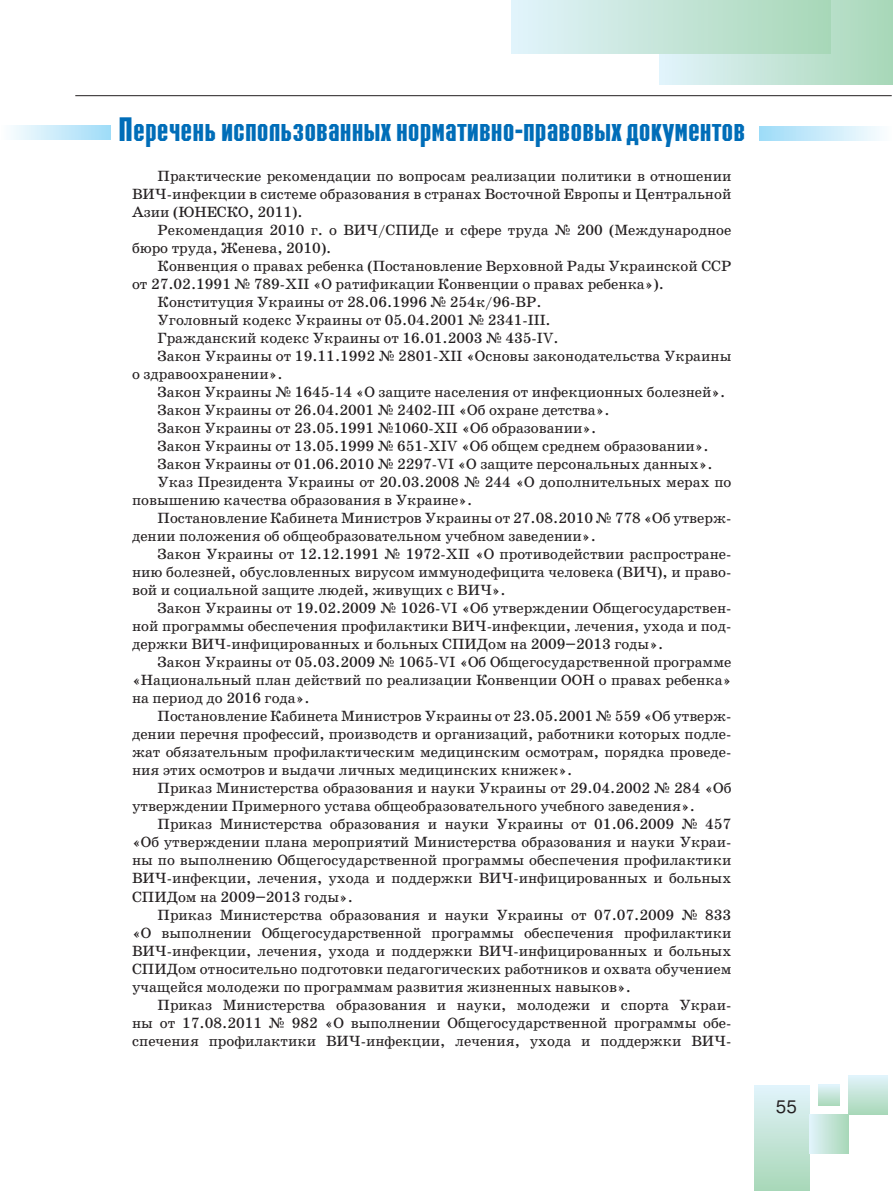
<style>
.page{position:relative;width:893px;height:1191px;background:#fff}
.page>*{position:absolute;margin:0;border:0;box-sizing:border-box;transform-origin:0 0}
.Оглавление_глав{font:33px "Rubic";color:#006db8}
.t1{font:18px "Pragmatica C";color:#231f20}
.ОСНОВНОЙ_ТЕКСТ{font:15px/18px "School Book C";color:#231f20;text-align:justify}
.s1{font-weight:700}
</style>
<div class="page">
<div style="left:754px;top:1085px;width:56px;height:105px;background:linear-gradient(to bottom,#e2f3fb,#a9d7b8)"></div>
<div style="left:809px;top:1114px;width:39px;height:39px;background:linear-gradient(to right,#e2f4fb,#a9d8b8)"></div>
<div style="left:848px;top:1075px;width:39px;height:39px;background:linear-gradient(to bottom,#e2f4fb,#a9d8b8)"></div>
<div style="left:818px;top:1084px;width:22px;height:22px;background:linear-gradient(to bottom,#e4f4fd,#addabd)"></div>
<div style="left:660px;top:0;width:233px;height:85px;background:linear-gradient(to right,#e2f3fb,#a8d7b7)"></div>
<div style="left:511px;top:0;width:319px;height:54px;background:linear-gradient(to right,#e2f3fb,#a8d7b7)"></div>
<hr style="left:75px;top:95px;width:817px;height:1px;background:#231f20">
<svg style="left:11px;top:125px;width:100px;height:15px"></svg>
<svg style="left:759px;top:126px;width:121px;height:14px;background:#c8eafa"></svg>
<p class="Оглавление_глав" style="left:118px;top:109px;width:629px">Перечень использованных нормативно-правовых документов</p>
<p class="ОСНОВНОЙ_ТЕКСТ" style="left:132px;top:167px;width:601px;text-indent:26px">Практические рекомендации по вопросам реализации политики в отношении ВИЧ-инфекции в системе образования в странах Восточной Европы и Центральной Азии (ЮНЕСКО, 2011).</p>
<p class="ОСНОВНОЙ_ТЕКСТ" style="left:132px;top:221px;width:601px;text-indent:26px">Рекомендация 2010 г. о ВИЧ/СПИДе и сфере труда № 200 (Международное бюро труда, Женева, 2010).</p>
<p class="ОСНОВНОЙ_ТЕКСТ" style="left:132px;top:257px;width:601px;text-indent:26px">Конвенция о правах ребенка (Постановление Верховной Рады Украинской ССР от 27.02.1991 № 789-XII «О ратификации Конвенции о правах ребенка»).</p>
<p class="ОСНОВНОЙ_ТЕКСТ" style="left:158px;top:293px;width:385px">Конституция Украины от 28.06.1996 № 254к/96-ВР.</p>
<p class="ОСНОВНОЙ_ТЕКСТ" style="left:158px;top:311px;width:395px">Уголовный кодекс Украины от 05.04.2001 № 2341-ІІІ.</p>
<p class="ОСНОВНОЙ_ТЕКСТ" style="left:158px;top:329px;width:403px">Гражданский кодекс Украины от 16.01.2003 № 435-IV.</p>
<p class="ОСНОВНОЙ_ТЕКСТ" style="left:132px;top:347px;width:601px;text-indent:26px">Закон Украины от 19.11.1992 № 2801-XII «Основы законодательства Украины о здравоохранении».</p>
<p class="ОСНОВНОЙ_ТЕКСТ" style="left:158px;top:383px;width:569px">Закон Украины № 1645-14 «О защите населения от инфекционных болезней».</p>
<p class="ОСНОВНОЙ_ТЕКСТ" style="left:158px;top:401px;width:454px">Закон Украины от 26.04.2001 № 2402-ІІІ «Об охране детства».</p>
<p class="ОСНОВНОЙ_ТЕКСТ" style="left:158px;top:419px;width:440px">Закон Украины от 23.05.1991 №1060-XII «Об образовании».</p>
<p class="ОСНОВНОЙ_ТЕКСТ" style="left:158px;top:437px;width:553px">Закон Украины от 13.05.1999 № 651-XIV «Об общем среднем образовании».</p>
<p class="ОСНОВНОЙ_ТЕКСТ" style="left:158px;top:455px;width:556px">Закон Украины от 01.06.2010 № 2297-VI «О защите персональных данных».</p>
<p class="ОСНОВНОЙ_ТЕКСТ" style="left:132px;top:473px;width:601px;text-indent:26px">Указ Президента Украины от 20.03.2008 № 244 «О дополнительных мерах по повышению качества образования в Украине».</p>
<p class="ОСНОВНОЙ_ТЕКСТ" style="left:132px;top:509px;width:601px;text-indent:26px">Постановление Кабинета Министров Украины от 27.08.2010 № 778 «Об утверж&shy;дении положения об общеобразовательном учебном заведении».</p>
<p class="ОСНОВНОЙ_ТЕКСТ" style="left:132px;top:545px;width:601px;text-indent:26px">Закон Украины от 12.12.1991 № 1972-ХІІ «О противодействии распростране&shy;нию болезней, обусловленных вирусом иммунодефицита человека (ВИЧ), и право&shy;вой и социальной защите людей, живущих с ВИЧ».</p>
<p class="ОСНОВНОЙ_ТЕКСТ" style="left:132px;top:599px;width:601px;text-indent:26px">Закон Украины от 19.02.2009 № 1026-VI «Об утверждении Общегосударствен&shy;ной программы обеспечения профилактики ВИЧ-инфекции, лечения, ухода и под&shy;держки ВИЧ-инфицированных и больных СПИДом на 2009<span class="s1">–</span>2013 годы».</p>
<p class="ОСНОВНОЙ_ТЕКСТ" style="left:132px;top:653px;width:601px;text-indent:26px">Закон Украины от 05.03.2009 № 1065-VI «Об Общегосударственной программе «Национальный план действий по реализации Конвенции ООН о правах ребенка» на период до 2016 года».</p>
<p class="ОСНОВНОЙ_ТЕКСТ" style="left:132px;top:707px;width:601px;text-indent:26px">Постановление Кабинета Министров Украины от 23.05.2001 № 559 «Об утверж&shy;дении перечня профессий, производств и организаций, работники которых подле&shy;жат обязательным профилактическим медицинским осмотрам, порядка проведе&shy;ния этих осмотров и выдачи личных медицинских книжек».</p>
<p class="ОСНОВНОЙ_ТЕКСТ" style="left:132px;top:779px;width:601px;text-indent:26px">Приказ Министерства образования и науки Украины от 29.04.2002 № 284 «Об утверждении Примерного устава общеобразовательного учебного заведения».</p>
<p class="ОСНОВНОЙ_ТЕКСТ" style="left:132px;top:815px;width:601px;text-indent:26px">Приказ Министерства образования и науки Украины от 01.06.2009 № 457 «Об утверждении плана мероприятий Министерства образования и науки Украи&shy;ны по выполнению Общегосударственной программы обеспечения профилактики ВИЧ-инфекции, лечения, ухода и поддержки ВИЧ-инфицированных и больных СПИДом на 2009<span class="s1">–</span>2013 годы».</p>
<p class="ОСНОВНОЙ_ТЕКСТ" style="left:132px;top:905px;width:601px;text-indent:26px">Приказ Министерства образования и науки Украины от 07.07.2009 № 833 «О выполнении Общегосударственной программы обеспечения профилактики ВИЧ-инфекции, лечения, ухода и поддержки ВИЧ-инфицированных и больных СПИДом относительно подготовки педагогических работников и охвата обучением учащейся молодежи по программам развития жизненных навыков».</p>
<p class="ОСНОВНОЙ_ТЕКСТ" style="left:132px;top:995px;width:601px;text-indent:26px">Приказ Министерства образования и науки, молодежи и спорта Украи&shy;ны от 17.08.2011 № 982 «О выполнении Общегосударственной программы обе&shy;спечения профилактики ВИЧ-инфекции, лечения, ухода и поддержки ВИЧ-</p>
<p class="t1" style="left:776px;top:1097px;width:22px">55</p>
</div>
